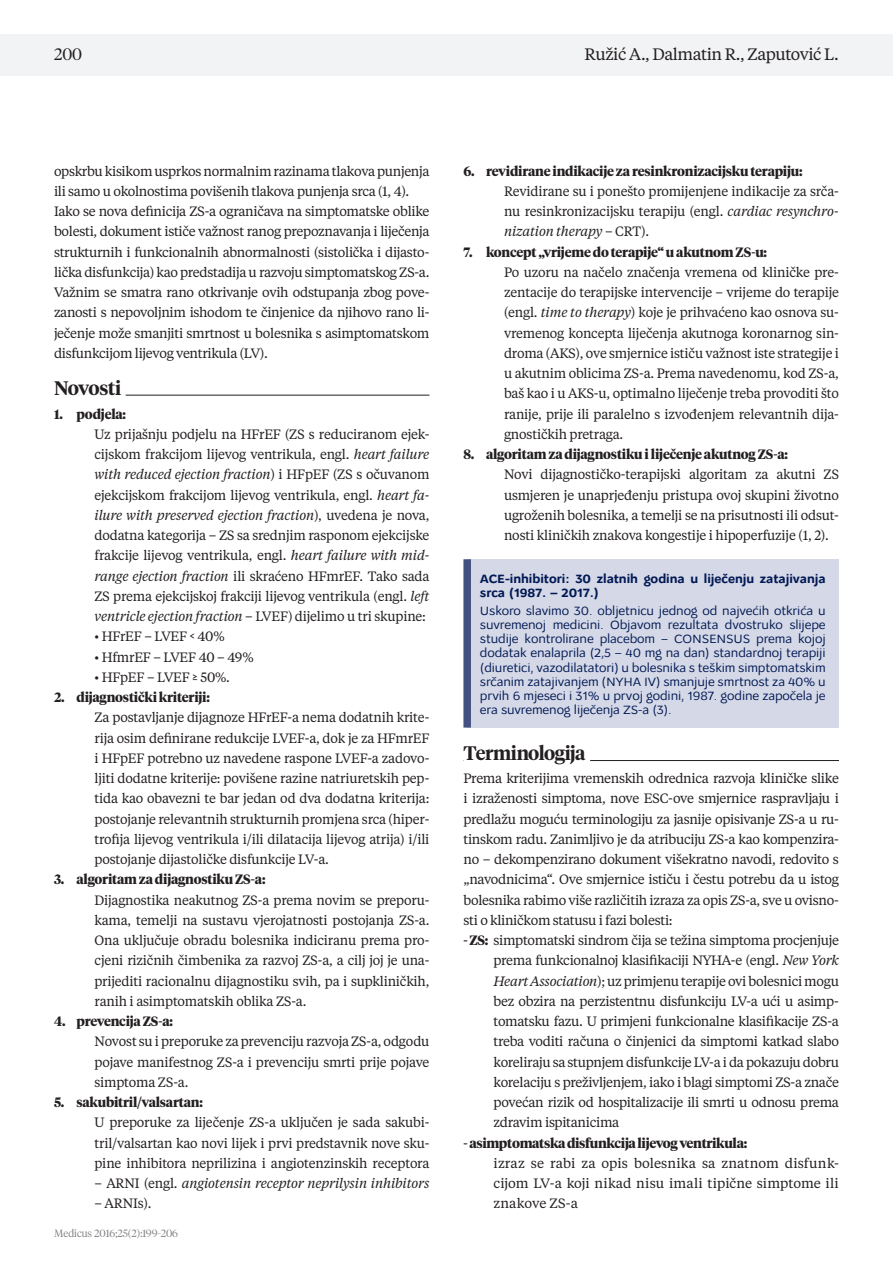
<style>
.page{position:relative;width:893px;height:1263px;background:#fff}
.page>*{position:absolute;margin:0;border:0;box-sizing:border-box;transform-origin:0 0}
.t1{font:600 19.5px "Tiempos Headline";letter-spacing:-.025em;color:#231f20}
.t2{font:16.5px "Tiempos Headline";letter-spacing:-.03em;color:#231f20}
.t3{font:300 16.5px "Tiempos Headline";color:#231f20}
.t4{font:13.5px/20.2px "Tiempos Headline";letter-spacing:-.025em;color:#231f20;text-align:justify}
.t5{font:700 13.5px "Tiempos Headline";letter-spacing:-.015em;color:#231f20}
.t6{font:italic 13.5px "Tiempos Headline";letter-spacing:-.015em;color:#231f20}
.t7{font:12.75px/14.1px "Osnova Pro";letter-spacing:-.01em;color:#001954;text-align:justify}
.t8{font:700 12.75px/14.1px "Osnova Pro";color:#001954}
.t9{font:300 10.5px "Tiempos Headline";color:#808285}
.s1{font-style:italic}
.s2{font-style:normal}
.s3{font-weight:700}
</style>
<div class="page">
<div style="left:0;top:34px;width:893px;height:42px;background:#f2f3f4"></div>
<hr style="left:54px;top:395px;width:375px;height:1px;background:#231f20">
<hr style="left:54px;top:394px;width:72px;height:3px;background:#fff">
<hr style="left:463px;top:760px;width:376px;height:1px;background:#231f20">
<div style="left:463px;top:758px;width:127px;height:6px;background:#fff"></div>
<div style="left:467px;top:559px;width:371px;height:169px;background:#d5d8e6"></div>
<div style="left:463px;top:559px;width:8px;height:169px;background:#435181"></div>
<p class="t3" style="left:54px;top:43px;width:30px">200</p>
<p class="t2" style="left:585px;top:43px;width:256px">Ružić A., Dalmatin R., Zaputović L.</p>
<p class="t4" style="left:54px;top:160px;width:377px;text-align:left">opskrbu kisikom usprkos normalnim razinama tlakova punjenja ili samo u okolnostima povišenih tlakova punjenja srca (1, 4).<br>Iako se nova definicija ZS-a ograničava na simptomatske oblike bolesti, dokument ističe važnost ranog prepoznavanja i liječenja strukturnih i funkcionalnih abnormalnosti (sistolička i dijasto&shy;lička disfunkcija) kao predstadija u razvoju simptomatskog ZS-a.<br>Važnim se smatra rano otkrivanje ovih odstupanja zbog pove&shy;zanosti s nepovoljnim ishodom te činjenice da njihovo rano li&shy;ječenje može smanjiti smrtnost u bolesnika s asimptomatskom disfunkcijom lijevog ventrikula (LV).</p>
<h1 class="t1" style="left:54px;top:375px;width:69px">Novosti</h1>
<p class="t5" style="left:54px;top:404px;width:74px">1. podjela:</p>
<p class="t4" style="left:94px;top:423px;width:336px">Uz prijašnju podjelu na HFrEF (ZS s reduciranom ejek&shy;cijskom frakcijom lijevog ventrikula, engl. <span class="s1">heart failure with reduced ejection fraction</span>) i HFpEF (ZS s očuvanom ejekcijskom frakcijom lijevog ventrikula, engl. <span class="s1">heart fa&shy;ilure with preserved ejection fraction</span>), uvedena je nova, dodatna kategorija – ZS sa srednjim rasponom ejekcijske frakcije lijevog ventrikula, engl. <span class="s1">heart failure with mid&shy;range ejection fraction</span> ili skraćeno HFmrEF. Tako sada ZS prema ejekcijskoj frakciji lijevog ventrikula (engl. <span class="s1">left ventricle ejection fraction</span> – LVEF) dijelimo u tri skupine:</p>
<p class="t4" style="left:94px;top:626px;width:132px">• HFrEF – LVEF &lt; 40%</p>
<p class="t4" style="left:94px;top:646px;width:161px">• HfmrEF – LVEF 40 – 49%</p>
<p class="t4" style="left:94px;top:666px;width:137px">• HFpEF – LVEF ≥ 50%.</p>
<p class="t5" style="left:54px;top:688px;width:157px">2. dijagnostički kriteriji:</p>
<p class="t4" style="left:94px;top:707px;width:336px">Za postavljanje dijagnoze HFrEF-a nema dodatnih krite&shy;rija osim definirane redukcije LVEF-a, dok je za HFmrEF i HFpEF potrebno uz navedene raspone LVEF-a zadovo&shy;ljiti dodatne kriterije: povišene razine natriuretskih pep&shy;tida kao obavezni te bar jedan od dva dodatna kriterija: postojanje relevantnih strukturnih promjena srca (hiper&shy;trofija lijevog ventrikula i/ili dilatacija lijevog atrija) i/ili postojanje dijastoličke disfunkcije LV-a.</p>
<p class="t5" style="left:54px;top:870px;width:213px">3. algoritam za dijagnostiku ZS-a:</p>
<p class="t4" style="left:94px;top:889px;width:336px">Dijagnostika neakutnog ZS-a prema novim se preporu&shy;kama, temelji na sustavu vjerojatnosti postojanja ZS-a.<br>Ona uključuje obradu bolesnika indiciranu prema pro&shy;cjeni rizičnih čimbenika za razvoj ZS-a, a cilj joj je una&shy;prijediti racionalnu dijagnostiku svih, pa i supkliničkih, ranih i asimptomatskih oblika ZS-a.</p>
<p class="t5" style="left:54px;top:1012px;width:121px">4. prevencija ZS-a:</p>
<p class="t4" style="left:94px;top:1031px;width:336px">Novost su i preporuke za prevenciju razvoja ZS-a, odgodu pojave manifestnog ZS-a i prevenciju smrti prije pojave simptoma ZS-a.</p>
<p class="t5" style="left:54px;top:1093px;width:150px">5. sakubitril/valsartan:</p>
<p class="t4" style="left:94px;top:1112px;width:336px">U preporuke za liječenje ZS-a uključen je sada sakubi&shy;tril/valsartan kao novi lijek i prvi predstavnik nove sku&shy;pine inhibitora neprilizina i angiotenzinskih receptora</p>
<p class="t6" style="left:94px;top:1174px;width:336px"><span class="s2">– ARNI (engl.</span> angiotensin receptor neprilysin inhibitors</p>
<p class="t4" style="left:94px;top:1193px;width:59px">– ARNIs).</p>
<p class="t9" style="left:54px;top:1226px;width:126px">Medicus 2016;25(2):199-206</p>
<p class="t5" style="left:463px;top:161px;width:341px">6. revidirane indikacije za resinkronizacijsku terapiju:</p>
<p class="t4" style="left:504px;top:180px;width:336px">Revidirane su i ponešto promijenjene indikacije za srča&shy;nu resinkronizacijsku terapiju (engl. <span class="s1">cardiac resynchro&shy;nization therapy</span> – CRT).</p>
<p class="t5" style="left:463px;top:242px;width:305px">7. koncept „vrijeme do terapije“ u akutnom ZS-u:</p>
<p class="t4" style="left:504px;top:261px;width:336px">Po uzoru na načelo značenja vremena od kliničke pre&shy;zentacije do terapijske intervencije – vrijeme do terapije (engl. <span class="s1">time to therapy</span>) koje je prihvaćeno kao osnova su&shy;vremenog koncepta liječenja akutnoga koronarnog sin&shy;droma (AKS), ove smjernice ističu važnost iste strategije i u akutnim oblicima ZS-a. Prema navedenomu, kod ZS-a, baš kao i u AKS-u, optimalno liječenje treba provoditi što ranije, prije ili paralelno s izvođenjem relevantnih dija&shy;gnostičkih pretraga.</p>
<p class="t5" style="left:463px;top:445px;width:326px">8. algoritam za dijagnostiku i liječenje akutnog ZS-a:</p>
<p class="t4" style="left:504px;top:464px;width:336px">Novi dijagnostičko-terapijski algoritam za akutni ZS usmjeren je unaprjeđenju pristupa ovoj skupini životno ugroženih bolesnika, a temelji se na prisutnosti ili odsut&shy;nosti kliničkih znakova kongestije i hipoperfuzije (1, 2).</p>
<p class="t8" style="left:480px;top:572px;width:347px">ACE-inhibitori: 30 zlatnih godina u liječenju zatajivanja srca (1987. – 2017.)</p>
<p class="t7" style="left:480px;top:604px;width:347px">Uskoro slavimo 30. obljetnicu jednog od najvećih otkrića u suvremenoj medicini. Objavom rezultata dvostruko slijepe studije kontrolirane placebom – CONSENSUS prema kojoj dodatak enalaprila (2,5 – 40 mg na dan) standardnoj terapiji (diuretici, vazodilatatori) u bolesnika s teškim simptomatskim srčanim zatajivanjem (NYHA IV) smanjuje smrtnost za 40% u prvih 6 mjeseci i 31% u prvoj godini, 1987. godine započela je era suvremenog liječenja ZS-a (3).</p>
<h1 class="t1" style="left:463px;top:739px;width:124px">Terminologija</h1>
<p class="t4" style="left:463px;top:768px;width:377px">Prema kriterijima vremenskih odrednica razvoja kliničke slike i izraženosti simptoma, nove ESC-ove smjernice raspravljaju i predlažu moguću terminologiju za jasnije opisivanje ZS-a u ru&shy;tinskom radu. Zanimljivo je da atribuciju ZS-a kao kompenzira&shy;no – dekompenzirano dokument višekratno navodi, redovito s „navodnicima“. Ove smjernice ističu i čestu potrebu da u istog bolesnika rabimo više različitih izraza za opis ZS-a, sve u ovisno&shy;sti o kliničkom statusu i fazi bolesti:</p>
<p class="t4" style="left:493px;top:930px;width:347px;text-indent:-30px"><span class="s3">- ZS:</span> simptomatski sindrom čija se težina simptoma procjenjuje prema funkcionalnoj klasifikaciji NYHA-e (engl. <span class="s1">New York Heart Association</span>); uz primjenu terapije ovi bolesnici mogu bez obzira na perzistentnu disfunkciju LV-a ući u asimp&shy;tomatsku fazu. U primjeni funkcionalne klasifikacije ZS-a treba voditi računa o činjenici da simptomi katkad slabo koreliraju sa stupnjem disfunkcije LV-a i da pokazuju dobru korelaciju s preživljenjem, iako i blagi simptomi ZS-a znače povećan rizik od hospitalizacije ili smrti u odnosu prema zdravim ispitanicima</p>
<p class="t5" style="left:463px;top:1133px;width:285px">- asimptomatska disfunkcija lijevog ventrikula:</p>
<p class="t4" style="left:493px;top:1152px;width:347px">izraz se rabi za opis bolesnika sa znatnom disfunk&shy;cijom LV-a koji nikad nisu imali tipične simptome ili znakove ZS-a</p>
</div>
